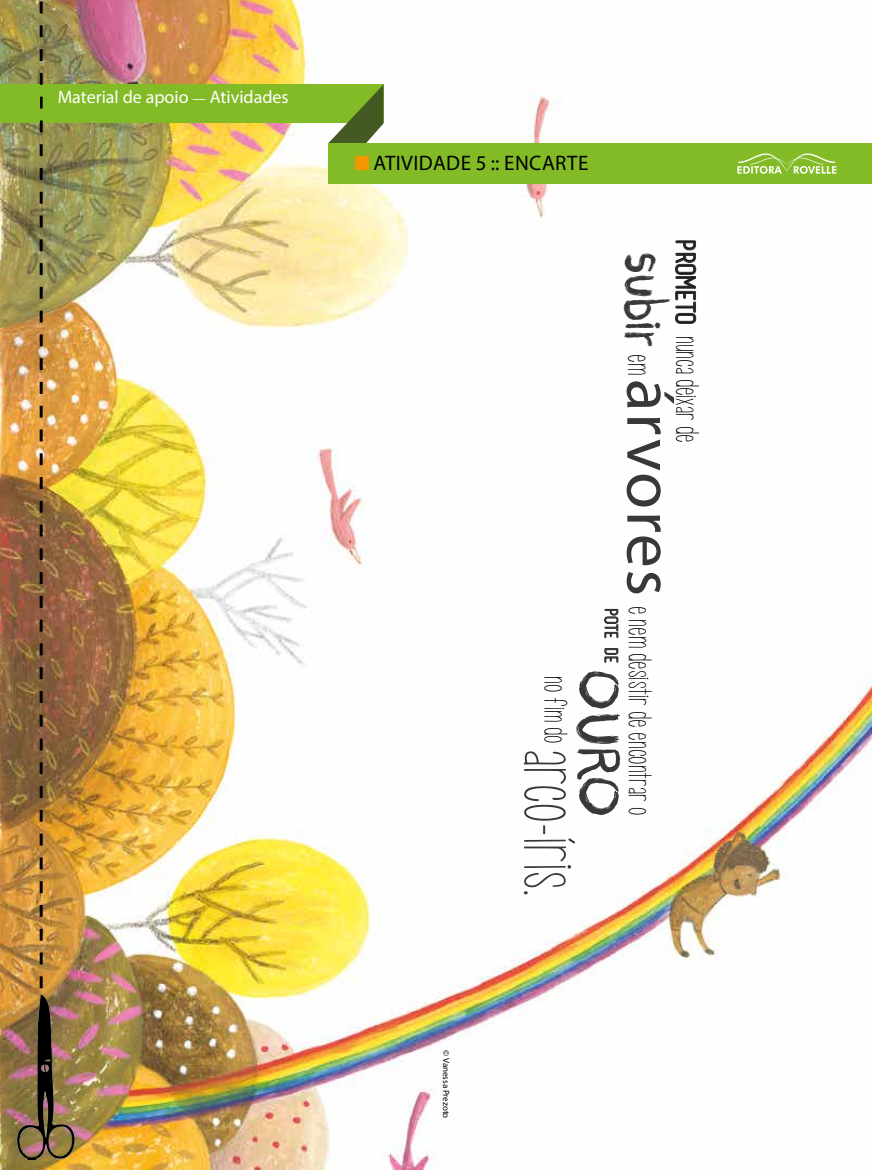
<style>
.page{position:relative;width:872px;height:1170px;background:#fff}
.page>*{position:absolute;margin:0;border:0;box-sizing:border-box;transform-origin:0 0}
.t1{font:67.35px "Myriad Pro";letter-spacing:.025em;color:#383836}
.t2{font:64.8px "CF Crayons";color:#383836}
.t3{font:64.5px "KG Call Me Maybe";color:#383836}
.t4{font:49.2px "CF Crayons";color:#383836}
.t5{font:27px "KG Call Me Maybe";color:#000}
.t6{font:21px "Myriad Pro";letter-spacing:.02em;color:#000}
.t7{font:18px "Myriad Pro";color:#fff}
.t8{font:9px "Myriad Pro";color:#000}
.s1{font-size:13.5px}
.s2{font-family:"basictitlefont";font-size:25.2px}
.s3{font-family:"KG Call Me Maybe";font-size:27px;color:#000}
</style>
<div class="page">
<img style="left:0;top:0;width:872px;height:1169px">
<svg style="left:673px;top:239px;width:30px;height:86px"></svg>
<svg style="left:603px;top:608px;width:16px;height:31px"></svg>
<svg style="left:603px;top:647px;width:16px;height:16px"></svg>
<div style="left:1px;top:84px;width:382px;height:39px;background:#83bb26"></div>
<svg style="left:328px;top:84px;width:71px;height:59px"></svg>
<div style="left:328px;top:143px;width:544px;height:41px;background:#83bb26"></div>
<div style="left:356px;top:156px;width:13px;height:13px;background:#f49600"></div>
<svg style="left:40px;top:0;width:3px;height:988px"></svg>
<img style="left:17px;top:994px;width:57px;height:165px">
<div style="left:0;top:84px;width:40px;height:39px;background:#83bb26"></div>
<svg style="left:737px;top:153px;width:99px;height:21px"></svg>
<p class="t7" style="left:58px;top:86px;width:232px">Material de apoio <span class="s1">—</span> Atividades</p>
<p class="t6" style="left:373px;top:149px;width:216px">ATIVIDADE 5 :: ENCARTE</p>
<p class="t5" style="left:702px;top:239px;width:205px;rotate:90deg"><span class="s2">Prometo</span> nunca deixar de</p>
<h3 class="t4" style="left:671px;top:252px;width:125px;rotate:90deg">subir <span class="s3">em</span></h3>
<h1 class="t1" style="left:691px;top:379px;width:218px;rotate:90deg">árvores</h1>
<p class="t8" style="left:451px;top:1049px;width:70px;rotate:90deg">© Vanessa Prezoto</p>
<h2 class="t2" style="left:637px;top:668px;width:150px;rotate:90deg">OURO</h2>
<p class="t5" style="left:571px;top:676px;width:69px;rotate:90deg">no fim do</p>
<h3 class="t3" style="left:588px;top:749px;width:149px;rotate:90deg">arco-íris.</h3>
<p class="t5" style="left:655px;top:605px;width:211px;rotate:90deg">e nem desistir de encontrar o</p>
</div>
